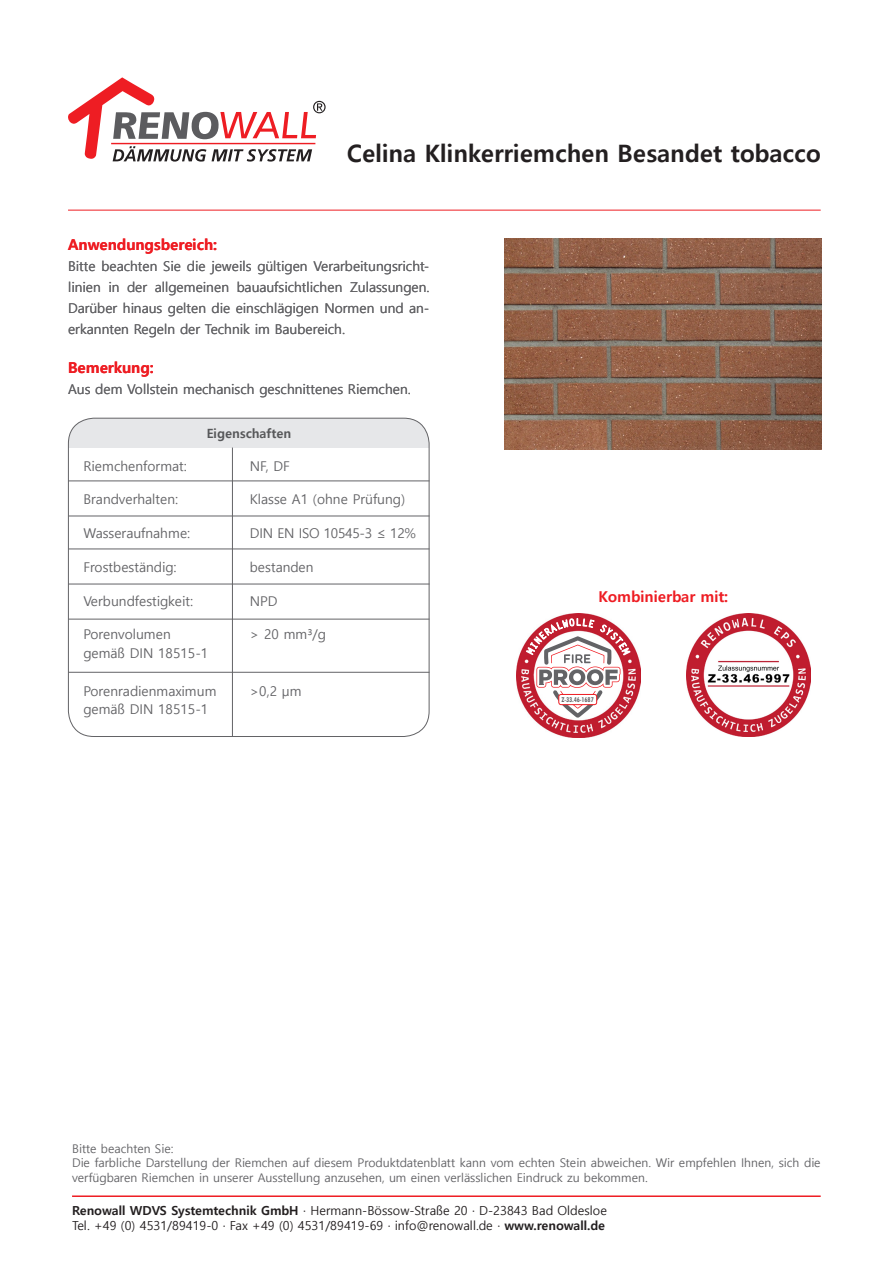
<style>
.page{position:relative;width:893px;height:1263px;background:#fff}
.page>*{position:absolute;margin:0;border:0;box-sizing:border-box;transform-origin:0 0}
.t1{font:700 24px "Malgun Gothic";color:#231f20}
.rote_Überschriften{font:700 15px "Malgun Gothic";color:#ee1d23}
.Inhalt_Text{font:13.5px/21px "Malgun Gothic";color:#636366;text-align:justify}
.Inhalt_Text-2{font:13.5px "Malgun Gothic";letter-spacing:-.02em;color:#636366}
.t2{font:700 12.75px "Malgun Gothic";color:#57585a}
.t3{font:12.45px/15px "Malgun Gothic";color:#231f20}
.t4{font:12px/14.4px "Malgun Gothic";color:#636366}
.t5{font:700 condensed 7.8px "Tw Cen";color:#636366;scale:.9 1}
.s1{font-weight:700}
</style>
<div class="page">
<hr style="left:72px;top:1195px;width:749px;height:2px;background:#ee1d23">
<hr style="left:68px;top:210px;width:753px;height:1px;background:#ee1d23">
<svg style="left:68px;top:77px;width:258px;height:85px"></svg>
<img style="left:517px;top:614px;width:123px;height:123px">
<img style="left:687px;top:613px;width:123px;height:124px">
<img style="left:505px;top:238px;width:317px;height:211px">
<div style="left:68px;top:418px;width:361px;height:30px;background:#e6e7e9"></div>
<div style="left:68px;top:418px;width:361px;height:319px;border:1px solid #636366;border-radius:26px"></div>
<hr style="left:68px;top:480px;width:361px;height:1px;background:#636366">
<hr style="left:68px;top:516px;width:361px;height:1px;background:#636366">
<hr style="left:68px;top:549px;width:361px;height:1px;background:#636366">
<hr style="left:232px;top:448px;width:1px;height:289px;background:#636366">
<hr style="left:68px;top:584px;width:361px;height:1px;background:#636366">
<hr style="left:68px;top:619px;width:361px;height:1px;background:#636366">
<hr style="left:68px;top:672px;width:361px;height:1px;background:#636366">
<svg style="left:526px;top:616px;width:104px;height:102px"></svg>
<p class="t1" style="left:347px;top:139px;width:475px">Celina Klinkerriemchen Besandet tobacco</p>
<p class="rote_Überschriften" style="left:68px;top:235px;width:151px">Anwendungsbereich:</p>
<p class="Inhalt_Text" style="left:68px;top:255px;width:363px">Bitte beachten Sie die jeweils gültigen Verarbeitungsricht&shy;linien in der allgemeinen bauaufsichtlichen Zulassungen.<br>Darüber hinaus gelten die einschlägigen Normen und an&shy;erkannten Regeln der Technik im Baubereich.</p>
<p class="rote_Überschriften" style="left:68px;top:358px;width:87px">Bemerkung:</p>
<p class="Inhalt_Text" style="left:68px;top:378px;width:344px">Aus dem Vollstein mechanisch geschnittenes Riemchen.</p>
<p class="t2" style="left:207px;top:426px;width:86px">Eigenschaften</p>
<p class="Inhalt_Text" style="left:83px;top:455px;width:105px">Riemchenformat:</p>
<p class="Inhalt_Text" style="left:250px;top:455px;width:42px">NF, DF</p>
<p class="Inhalt_Text" style="left:83px;top:489px;width:96px">Brandverhalten:</p>
<p class="Inhalt_Text" style="left:250px;top:489px;width:157px">Klasse A1 (ohne Prüfung)</p>
<p class="Inhalt_Text" style="left:83px;top:523px;width:108px">Wasseraufnahme:</p>
<p class="Inhalt_Text-2" style="left:250px;top:525px;width:167px">DIN EN ISO 10545-3 ≤ 12%</p>
<p class="Inhalt_Text" style="left:83px;top:557px;width:95px">Frostbeständig:</p>
<p class="Inhalt_Text" style="left:250px;top:557px;width:65px">bestanden</p>
<p class="Inhalt_Text" style="left:83px;top:590px;width:111px">Verbundfestigkeit:</p>
<p class="Inhalt_Text" style="left:250px;top:590px;width:29px">NPD</p>
<p class="Inhalt_Text" style="left:83px;top:624px;width:89px">Porenvolumen</p>
<p class="Inhalt_Text" style="left:250px;top:624px;width:78px">&gt; 20 mm³/g</p>
<p class="Inhalt_Text" style="left:83px;top:643px;width:127px">gemäß DIN 18515-1</p>
<p class="Inhalt_Text" style="left:83px;top:680px;width:135px">Porenradienmaximum</p>
<p class="Inhalt_Text" style="left:250px;top:680px;width:53px">&gt;0,2 μm</p>
<p class="Inhalt_Text" style="left:83px;top:699px;width:127px">gemäß DIN 18515-1</p>
<p class="rote_Überschriften" style="left:598px;top:588px;width:131px">Kombinierbar mit:</p>
<p class="t5" style="left:561px;top:695px;width:38px">Z-33.46-1687</p>
<p class="t4" style="left:72px;top:1142px;width:750px">Bitte beachten Sie:<br>Die farbliche Darstellung der Riemchen auf diesem Produktdatenblatt kann vom echten Stein abweichen. Wir empfehlen Ihnen, sich die verfügbaren Riemchen in unserer Ausstellung anzusehen, um einen verlässlichen Eindruck zu bekommen.</p>
<p class="t3" style="left:72px;top:1203px;width:536px"><span class="s1">Renowall WDVS Systemtechnik GmbH</span> · Hermann-Bössow-Straße 20 · D-23843 Bad Oldesloe<br>Tel. +49 (0) 4531/89419-0 · Fax +49 (0) 4531/89419-69 · info@renowall.de · <span class="s1">www.renowall.de</span></p>
</div>
